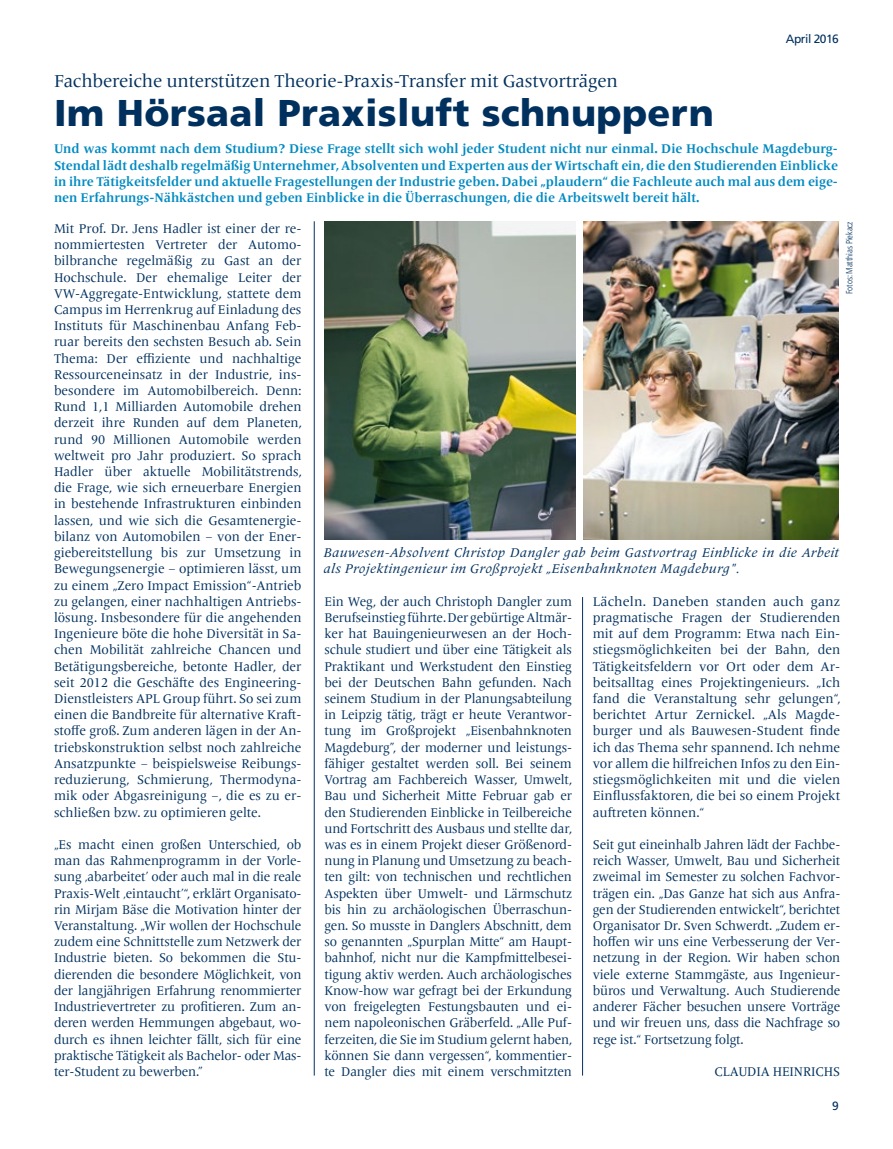
<style>
.page{position:relative;width:893px;height:1149px;background:#fff}
.page>*{position:absolute;margin:0;border:0;box-sizing:border-box;transform-origin:0 0}
.t1{font:900 37.2px "Frutiger LT";letter-spacing:.01em;color:#00305e}
.t2{font:18px "Frutiger Serif LT Pro";letter-spacing:-.01em;color:#00305e}
.t3{font:13.2px/16.2px "Frutiger Serif LT Pro";letter-spacing:-.01em;color:#00305e;text-align:justify}
.t4{font:700 13.2px/16.2px "Frutiger Serif LT Pro";color:#008ac2;text-align:justify}
.t5{font:italic 13.2px/16.2px "Frutiger Serif LT Pro";letter-spacing:.02em;color:#00305e}
.t6{font:12px "Frutiger";letter-spacing:-.04em;color:#00305e}
.t7{font:300 condensed 9px "Frutiger";letter-spacing:-.01em;color:#00305e}
</style>
<div class="page">
<hr style="left:582px;top:597px;width:1px;height:478px;background:#00305e">
<hr style="left:314px;top:221px;width:1px;height:854px;background:#00305e">
<img style="left:324px;top:221px;width:251px;height:318px">
<img style="left:584px;top:221px;width:255px;height:318px">
<h2 class="t2" style="left:54px;top:71px;width:565px">Fachbereiche unterstützen Theorie-Praxis-Transfer mit Gastvorträgen</h2>
<h1 class="t1" style="left:54px;top:91px;width:661px">Im Hörsaal Praxisluft schnuppern</h1>
<p class="t6" style="left:786px;top:32px;width:55px">April 2016</p>
<p class="t4" style="left:54px;top:141px;width:785px">Und was kommt nach dem Studium? Diese Frage stellt sich wohl jeder Student nicht nur einmal. Die Hochschule Magdeburg-Stendal lädt deshalb regelmäßig Unternehmer, Absolventen und Experten aus der Wirtschaft ein, die den Studierenden Einblicke in ihre Tätigkeitsfelder und aktuelle Fragestellungen der Industrie geben. Dabei „plaudern“ die Fachleute auch mal aus dem eige&shy;nen Erfahrungs-Nähkästchen und geben Einblicke in die Überraschungen, die die Arbeitswelt bereit hält.</p>
<p class="t3" style="left:54px;top:220px;width:249px">Mit Prof. Dr. Jens Hadler ist einer der re&shy;nommiertesten Vertreter der Automo&shy;bilbranche regelmäßig zu Gast an der Hochschule. Der ehemalige Leiter der VW-Aggregate-Entwicklung, stattete dem Campus im Herrenkrug auf Einladung des Instituts für Maschinenbau Anfang Feb&shy;ruar bereits den sechsten Besuch ab. Sein Thema: Der effiziente und nachhaltige Ressourceneinsatz in der Industrie, ins&shy;besondere im Automobilbereich. Denn:<br>Rund 1,1 Milliarden Automobile drehen derzeit ihre Runden auf dem Planeten, rund 90 Millionen Automobile werden weltweit pro Jahr produziert. So sprach Hadler über aktuelle Mobilitätstrends, die Frage, wie sich erneuerbare Energien in bestehende Infrastrukturen einbinden lassen, und wie sich die Gesamtenergie&shy;bilanz von Automobilen – von der Ener&shy;giebereitstellung bis zur Umsetzung in Bewegungsenergie – optimieren lässt, um zu einem „Zero Impact Emission“-Antrieb zu gelangen, einer nachhaltigen Antriebs&shy;lösung. Insbesondere für die angehenden Ingenieure böte die hohe Diversität in Sa&shy;chen Mobilität zahlreiche Chancen und Betätigungsbereiche, betonte Hadler, der seit 2012 die Geschäfte des Engineering-Dienstleisters APL Group führt. So sei zum einen die Bandbreite für alternative Kraft&shy;stoffe groß. Zum anderen lägen in der An&shy;triebskonstruktion selbst noch zahlreiche Ansatzpunkte – beispielsweise Reibungs&shy;reduzierung, Schmierung, Thermodyna&shy;mik oder Abgasreinigung –, die es zu er&shy;schließen bzw. zu optimieren gelte.</p>
<p class="t3" style="left:54px;top:836px;width:249px">„Es macht einen großen Unterschied, ob man das Rahmenprogramm in der Vorle&shy;sung ‚abarbeitet’ oder auch mal in die reale Praxis-Welt ‚eintaucht’“, erklärt Organisato&shy;rin Mirjam Bäse die Motivation hinter der Veranstaltung. „Wir wollen der Hochschule zudem eine Schnittstelle zum Netzwerk der Industrie bieten. So bekommen die Stu&shy;dierenden die besondere Möglichkeit, von der langjährigen Erfahrung renommierter Industrievertreter zu profitieren. Zum an&shy;deren werden Hemmungen abgebaut, wo&shy;durch es ihnen leichter fällt, sich für eine praktische Tätigkeit als Bachelor- oder Mas&shy;ter-Student zu bewerben.”</p>
<p class="t7" style="left:844px;top:294px;width:74px;rotate:-90deg">Fotos: Matthias Piekacz</p>
<p class="t5" style="left:323px;top:544px;width:517px">Bauwesen-Absolvent Christop Dangler gab beim Gastvortrag Einblicke in die Arbeit als Projektingenieur im Großprojekt „Eisenbahnknoten Magdeburg".</p>
<p class="t3" style="left:324px;top:593px;width:249px">Ein Weg, der auch Christoph Dangler zum Berufseinstieg führte. Der gebürtige Altmär&shy;ker hat Bauingenieurwesen an der Hoch&shy;schule studiert und über eine Tätigkeit als Praktikant und Werkstudent den Einstieg bei der Deutschen Bahn gefunden. Nach seinem Studium in der Planungsabteilung in Leipzig tätig, trägt er heute Verantwor&shy;tung im Großprojekt „Eisenbahnknoten Magdeburg”, der moderner und leistungs&shy;fähiger gestaltet werden soll. Bei seinem Vortrag am Fachbereich Wasser, Umwelt, Bau und Sicherheit Mitte Februar gab er den Studierenden Einblicke in Teilbereiche und Fortschritt des Ausbaus und stellte dar, was es in einem Projekt dieser Größenord&shy;nung in Planung und Umsetzung zu beach&shy;ten gilt: von technischen und rechtlichen Aspekten über Umwelt- und Lärmschutz bis hin zu archäologischen Überraschun&shy;gen. So musste in Danglers Abschnitt, dem so genannten „Spurplan Mitte“ am Haupt&shy;bahnhof, nicht nur die Kampfmittelbesei&shy;tigung aktiv werden. Auch archäologisches Know-how war gefragt bei der Erkundung von freigelegten Festungsbauten und ei&shy;nem napoleonischen Gräberfeld. „Alle Puf&shy;ferzeiten, die Sie im Studium gelernt haben, können Sie dann vergessen“, kommentier&shy;te Dangler dies mit einem verschmitzten</p>
<p class="t3" style="left:593px;top:593px;width:249px">Lächeln. Daneben standen auch ganz pragmatische Fragen der Studierenden mit auf dem Programm: Etwa nach Ein&shy;stiegsmöglichkeiten bei der Bahn, den Tätigkeitsfeldern vor Ort oder dem Ar&shy;beitsalltag eines Projektingenieurs. „Ich fand die Veranstaltung sehr gelungen“, berichtet Artur Zernickel. „Als Magde&shy;burger und als Bauwesen-Student finde ich das Thema sehr spannend. Ich nehme vor allem die hilfreichen Infos zu den Ein&shy;stiegsmöglichkeiten mit und die vielen Einflussfaktoren, die bei so einem Projekt auftreten können.“</p>
<p class="t3" style="left:593px;top:836px;width:249px">Seit gut eineinhalb Jahren lädt der Fachbe&shy;reich Wasser, Umwelt, Bau und Sicherheit zweimal im Semester zu solchen Fachvor&shy;trägen ein. „Das Ganze hat sich aus Anfra&shy;gen der Studierenden entwickelt“, berichtet Organisator Dr. Sven Schwerdt. „Zudem er&shy;hoffen wir uns eine Verbesserung der Ver&shy;netzung in der Region. Wir haben schon viele externe Stammgäste, aus Ingenieur&shy;büros und Verwaltung. Auch Studierende anderer Fächer besuchen unsere Vorträge und wir freuen uns, dass die Nachfrage so rege ist.“ Fortsetzung folgt.</p>
<p class="t3" style="left:715px;top:1063px;width:127px">CLAUDIA HEINRICHS</p>
<p class="t6" style="left:832px;top:1098px;width:8px">9</p>
</div>
